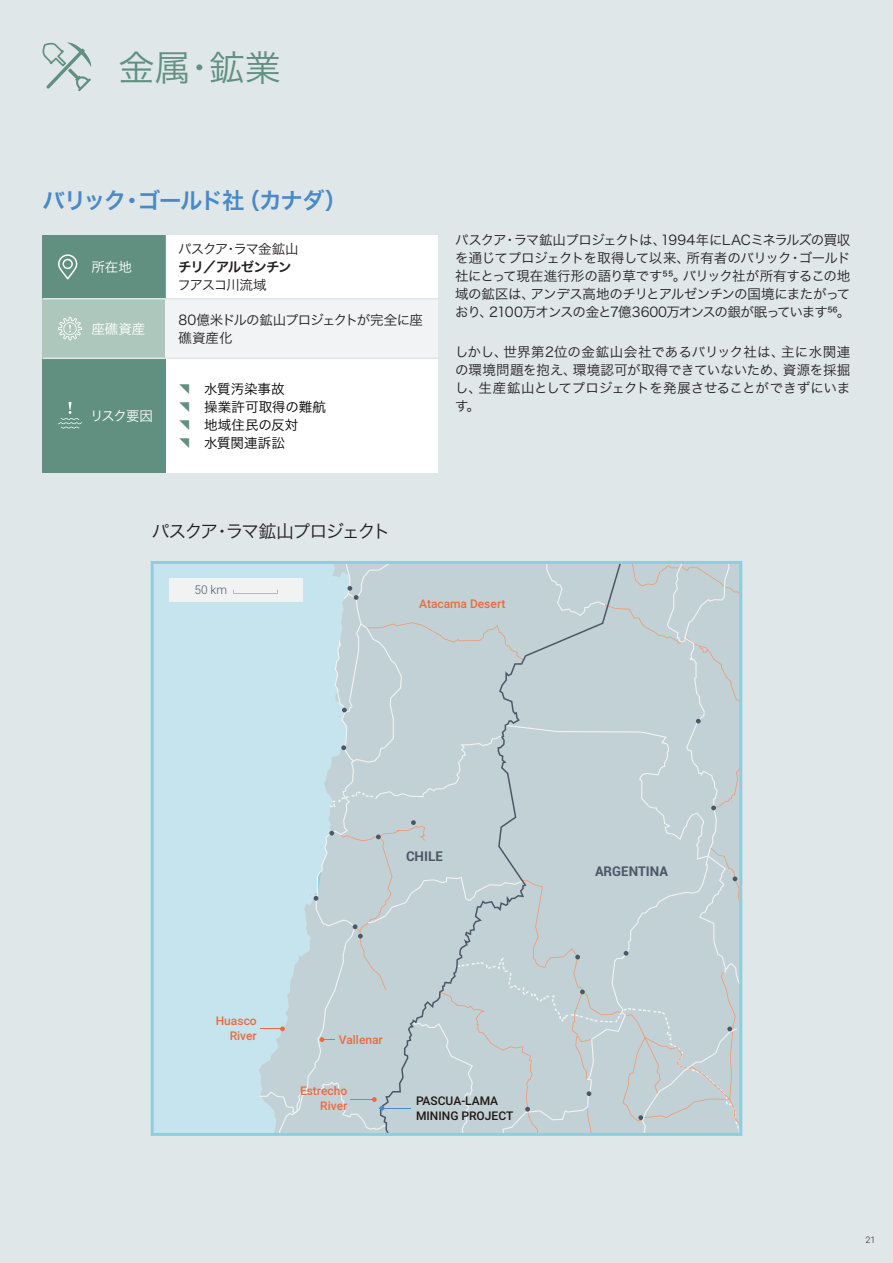
<style>
.page{position:relative;width:893px;height:1263px;background:#e0e7e9}
.page>*{position:absolute;margin:0;border:0;box-sizing:border-box;transform-origin:0 0}
.t1{font:36px "Hira Kaku Pro W3";color:#619080}
.Body_9_12{font:22.5px "Hira Kaku Pro W6";letter-spacing:-.06em;color:#4889c8}
.Exhibit{font:18px "Hira Kaku Pro W3";letter-spacing:-.095em;color:#231f20}
.Body_9_12-2{font:13.5px/18px "Hira Kaku Pro W3";letter-spacing:-.035em;color:#231f20;text-align:justify}
.Body_9_12-3{font:13.5px "Hira Kaku Pro W3";letter-spacing:.005em;color:#000}
.t2{font:700 13.5px "Roboto";color:#4b5766}
.Body_9_12-4{font:13.5px "Hira Kaku Pro W3";color:#fff}
.Body_9_12-5{font:13.5px "Hira Kaku Pro W3";letter-spacing:-.065em;color:#231f20}
.Body_9_12-6{font:13.5px "Hira Kaku Pro W6";letter-spacing:-.085em;color:#231f20}
.Body_9_12-7{font:13.5px "Hira Kaku Pro W3";letter-spacing:-.075em;color:#231f20}
.t3{font:500 12px/15px "Roboto";color:#ec6a3f;text-align:right}
.t4{font:500 12px/15px "Roboto";color:#211814}
.t5{font:300 12px "Roboto";color:#4b5766}
.t6{font:300 9px "Roboto";color:#231f20}
</style>
<div class="page">
<svg style="left:42px;top:42px;width:50px;height:49px"></svg>
<div style="left:43px;top:235px;width:123px;height:64px;background:#619080"></div>
<div style="left:166px;top:235px;width:272px;height:238px;background:#fff"></div>
<div style="left:43px;top:299px;width:123px;height:59px;background:#aec7bd"></div>
<div style="left:166px;top:299px;width:272px;height:59px;background:#f1f3f4"></div>
<div style="left:43px;top:358px;width:123px;height:115px;background:#619080"></div>
<hr style="left:43px;top:357px;width:123px;height:2px;background:#e0e7e9">
<hr style="left:166px;top:357px;width:272px;height:2px;background:#e0e7e9">
<hr style="left:43px;top:298px;width:123px;height:1px;background:#e0e7e9">
<hr style="left:166px;top:298px;width:272px;height:1px;background:#e0e7e9">
<svg style="left:58px;top:254px;width:19px;height:25px"></svg>
<svg style="left:58px;top:317px;width:24px;height:23px"></svg>
<svg style="left:58px;top:402px;width:24px;height:27px"></svg>
<div style="left:155px;top:565px;width:79px;height:567px;background:#c5e4ed"></div>
<div style="left:169px;top:578px;width:134px;height:23px;background:#f1f3f3"></div>
<svg style="left:234px;top:565px;width:504px;height:567px;background:#c2d3d8"></svg>
<div style="left:151px;top:561px;width:591px;height:575px;border:3px solid #8fcedd"></div>
<svg style="left:180px;top:384px;width:9px;height:10px"></svg>
<svg style="left:180px;top:402px;width:9px;height:10px"></svg>
<svg style="left:180px;top:420px;width:9px;height:10px"></svg>
<svg style="left:180px;top:438px;width:9px;height:10px"></svg>
<p class="t1" style="left:119px;top:35px;width:164px">金属・鉱業</p>
<p class="Body_9_12" style="left:43px;top:180px;width:306px">バリック・ゴールド社（カナダ）</p>
<p class="Body_9_12-4" style="left:91px;top:255px;width:42px">所在地</p>
<p class="Body_9_12-5" style="left:178px;top:237px;width:122px">パスクア・ラマ金鉱山</p>
<p class="Body_9_12-6" style="left:178px;top:255px;width:115px">チリ／アルゼンチン</p>
<p class="Body_9_12-7" style="left:178px;top:273px;width:90px">フアスコ川流域</p>
<p class="Body_9_12-4" style="left:91px;top:317px;width:55px">座礁資産</p>
<p class="Body_9_12-2" style="left:179px;top:310px;width:246px">80億米ドルの鉱山プロジェクトが完全に座礁資産化</p>
<p class="Body_9_12-4" style="left:90px;top:404px;width:64px">リスク要因</p>
<p class="Body_9_12-3" style="left:204px;top:377px;width:82px">水質汚染事故</p>
<p class="Body_9_12-3" style="left:204px;top:395px;width:124px">操業許可取得の難航</p>
<p class="Body_9_12-3" style="left:204px;top:413px;width:96px">地域住民の反対</p>
<p class="Body_9_12-3" style="left:204px;top:431px;width:82px">水質関連訴訟</p>
<p class="Exhibit" style="left:152px;top:515px;width:240px">パスクア・ラマ鉱山プロジェクト</p>
<p class="t5" style="left:194px;top:581px;width:34px">50 km</p>
<p class="Body_9_12-2" style="left:455px;top:230px;width:397px">パスクア・ラマ鉱山プロジェクトは、1994年にLACミネラルズの買収を通じてプロジェクトを取得して以来、所有者のバリック・ゴールド社にとって現在進行形の語り草です⁵⁵。バリック社が所有するこの地域の鉱区は、アンデス高地のチリとアルゼンチンの国境にまたがっており、2100万オンスの金と7億3600万オンスの銀が眠っています⁵⁶。</p>
<p class="Body_9_12-2" style="left:455px;top:342px;width:397px">しかし、世界第2位の金鉱山会社であるバリック社は、主に水関連の環境問題を抱え、環境認可が取得できていないため、資源を採掘し、生産鉱山としてプロジェクトを発展させることができずにいます。</p>
<p class="t3" style="left:419px;top:596px;width:88px">Atacama Desert</p>
<p class="t2" style="left:406px;top:846px;width:39px">CHILE</p>
<p class="t3" style="left:216px;top:1013px;width:43px">Huasco<br>River</p>
<p class="t3" style="left:339px;top:1032px;width:45px">Vallenar</p>
<p class="t3" style="left:300px;top:1082px;width:49px">Estrecho<br>River</p>
<p class="t4" style="left:416px;top:1092px;width:99px">PASCUA-LAMA<br>MINING PROJECT</p>
<p class="t2" style="left:595px;top:862px;width:74px">ARGENTINA</p>
<p class="t6" style="left:865px;top:1233px;width:11px">21</p>
</div>
